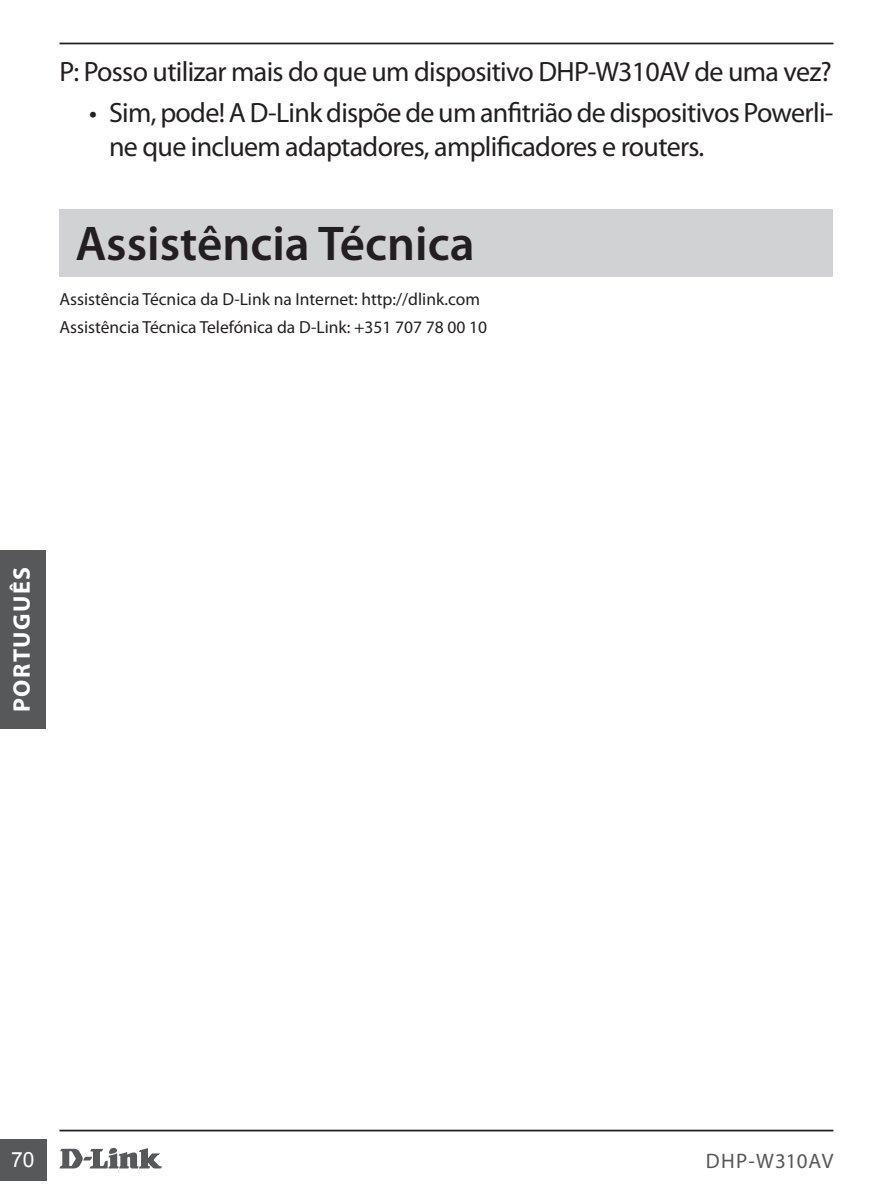
<style>
.page{position:relative;width:893px;height:1191px;background:#fff}
.page>*{position:absolute;margin:0;border:0;box-sizing:border-box;transform-origin:0 0}
.t1{font:600 49px "Myriad Pro";color:#231f20}
.t2{font:28px/33.6px "Myriad Pro";letter-spacing:-.025em;color:#231f20}
.t3{font:700 24.15px "Myriad Pro";letter-spacing:.06em;color:#fff}
.t4{font:21px "Myriad Pro";letter-spacing:.04em;color:#57585a}
.t5{font:21px "Arial";color:#fff}
.t6{font:17.5px/28px "Myriad Pro";color:#231f20}
</style>
<div class="page">
<hr style="left:60px;top:43px;width:773px;height:1px;background:#231f20">
<hr style="left:60px;top:1129px;width:773px;height:2px;background:#231f20">
<div style="left:0;top:1139px;width:46px;height:41px;background:#57585a"></div>
<svg style="left:59px;top:1147px;width:103px;height:21px"></svg>
<div style="left:0;top:550px;width:46px;height:179px;background:#57585a"></div>
<div style="left:60px;top:209px;width:773px;height:68px;background:#d1d2d4"></div>
<p class="t2" style="left:60px;top:54px;width:774px">P: Posso utilizar mais do que um dispositivo DHP-W310AV de uma vez?</p>
<p class="t2" style="left:109px;top:95px;width:726px;text-indent:-20px">• Sim, pode! A D-Link dispõe de um anfitrião de dispositivos Powerli&shy;ne que incluem adaptadores, amplificadores e routers.</p>
<h1 class="t1" style="left:75px;top:213px;width:401px">Assistência Técnica</h1>
<p class="t6" style="left:60px;top:284px;width:429px">Assistência Técnica da D-Link na Internet: http://dlink.com<br>Assistência Técnica Telefónica da D-Link: +351 707 78 00 10</p>
<p class="t3" style="left:6px;top:712px;width:146px;rotate:-90deg">PORTUGUÊS</p>
<p class="t5" style="left:11px;top:1146px;width:25px">70</p>
<p class="t4" style="left:706px;top:1148px;width:129px">DHP-W310AV</p>
</div>
